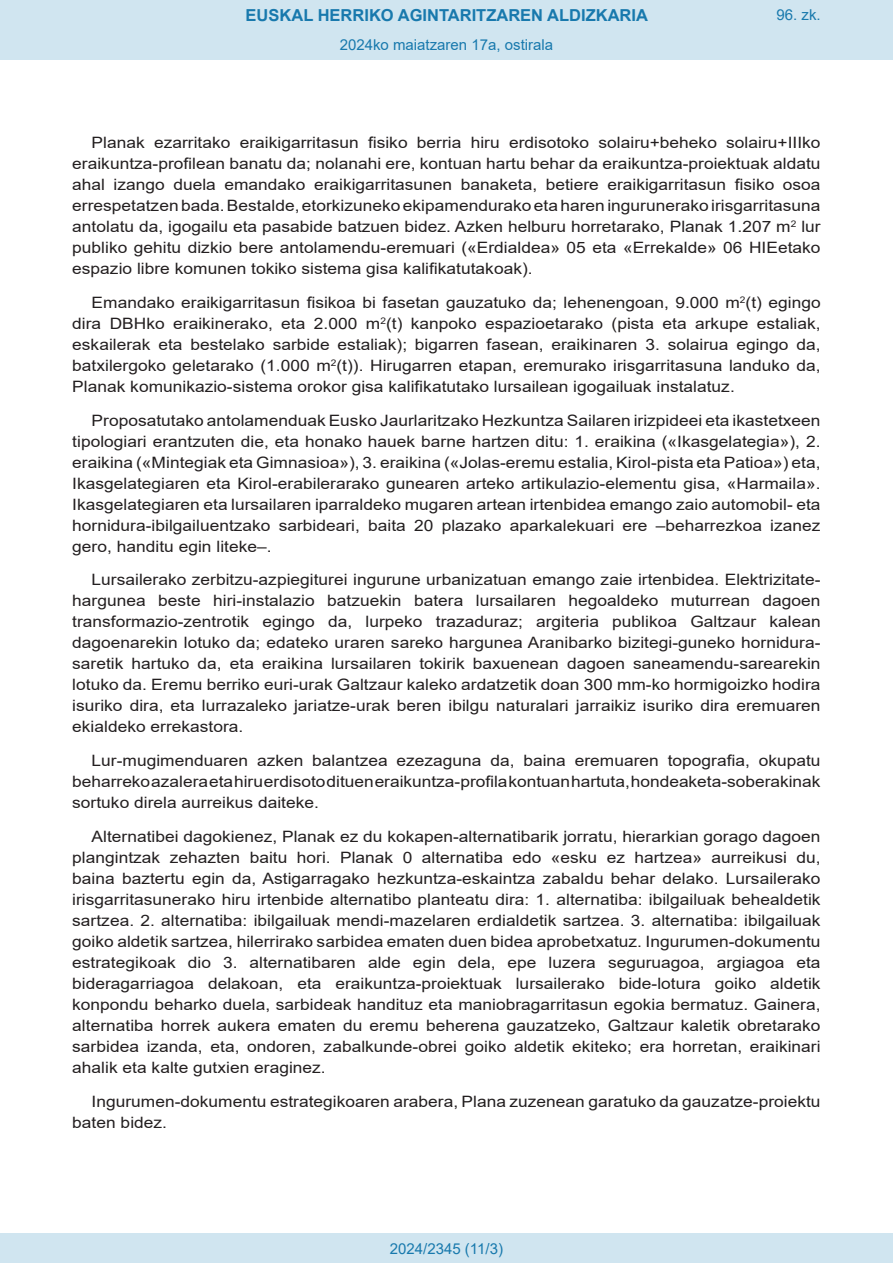
<style>
.page{position:relative;width:893px;height:1263px;background:#fff}
.page>*{position:absolute;margin:0;border:0;box-sizing:border-box;transform-origin:0 0}
.t1{font:700 16.5px "Arial";color:#1879ad}
.BOPVDetalle{font:15.6px/21px "Arial";color:#231f20;text-align:justify;scale:1.11 1}
.Paginacion_Centro{font:15px "Arial";color:#1879ad}
</style>
<div class="page">
<div style="left:0;top:0;width:893px;height:60px;background:#d0e5f0"></div>
<div style="left:0;top:1233px;width:893px;height:30px;background:#d0e5f0"></div>
<p class="t1" style="left:246px;top:3px;width:404px">EUSKAL HERRIKO AGINTARITZAREN ALDIZKARIA</p>
<p class="Paginacion_Centro" style="left:340px;top:35px;width:215px">2024ko maiatzaren 17a, ostirala</p>
<p class="Paginacion_Centro" style="left:776px;top:5px;width:46px">96. zk.</p>
<p class="BOPVDetalle" style="left:72px;top:132px;width:676px;text-indent:19px">Planak ezarritako eraikigarritasun fisiko berria hiru erdisotoko solairu+beheko solairu+IIIko eraikuntza-profilean banatu da; nolanahi ere, kontuan hartu behar da eraikuntza-proiektuak aldatu ahal izango duela emandako eraikigarritasunen banaketa, betiere eraikigarritasun fisiko osoa errespetatzen bada. Bestalde, etorkizuneko ekipamendurako eta haren ingurunerako irisgarritasuna antolatu da, igogailu eta pasabide batzuen bidez. Azken helburu horretarako, Planak 1.207 m<sup>2</sup> lur publiko gehitu dizkio bere antolamendu-eremuari («Erdialdea» 05 eta «Errekalde» 06 HIEetako espazio libre komunen tokiko sistema gisa kalifikatutakoak).</p>
<p class="BOPVDetalle" style="left:72px;top:292px;width:676px;text-indent:19px">Emandako eraikigarritasun fisikoa bi fasetan gauzatuko da; lehenengoan, 9.000 m<sup>2</sup>(t) egingo dira DBHko eraikinerako, eta 2.000 m<sup>2</sup>(t) kanpoko espazioetarako (pista eta arkupe estaliak, eskailerak eta bestelako sarbide estaliak); bigarren fasean, eraikinaren 3. solairua egingo da, batxilergoko geletarako (1.000 m<sup>2</sup>(t)). Hirugarren etapan, eremurako irisgarritasuna landuko da, Planak komunikazio-sistema orokor gisa kalifikatutako lursailean igogailuak instalatuz.</p>
<p class="BOPVDetalle" style="left:72px;top:410px;width:676px;text-indent:19px">Proposatutako antolamenduak Eusko Jaurlaritzako Hezkuntza Sailaren irizpideei eta ikastetxeen tipologiari erantzuten die, eta honako hauek barne hartzen ditu: 1. eraikina («Ikasgelategia»), 2. eraikina («Mintegiak eta Gimnasioa»), 3. eraikina («Jolas-eremu estalia, Kirol-pista eta Patioa») eta, Ikasgelategiaren eta Kirol-erabilerarako gunearen arteko artikulazio-elementu gisa, «Harmaila».<br>Ikasgelategiaren eta lursailaren iparraldeko mugaren artean irtenbidea emango zaio automobil- eta hornidura-ibilgailuentzako sarbideari, baita 20 plazako aparkalekuari ere –beharrezkoa izanez gero, handitu egin liteke–.</p>
<p class="BOPVDetalle" style="left:72px;top:569px;width:676px;text-indent:19px">Lursailerako zerbitzu-azpiegiturei ingurune urbanizatuan emango zaie irtenbidea. Elektrizitate&shy;hargunea beste hiri-instalazio batzuekin batera lursailaren hegoaldeko muturrean dagoen transformazio-zentrotik egingo da, lurpeko trazaduraz; argiteria publikoa Galtzaur kalean dagoenarekin lotuko da; edateko uraren sareko hargunea Aranibarko bizitegi-guneko hornidura&shy;saretik hartuko da, eta eraikina lursailaren tokirik baxuenean dagoen saneamendu-sarearekin lotuko da. Eremu berriko euri-urak Galtzaur kaleko ardatzetik doan 300 mm-ko hormigoizko hodira isuriko dira, eta lurrazaleko jariatze-urak beren ibilgu naturalari jarraikiz isuriko dira eremuaren ekialdeko errekastora.</p>
<p class="BOPVDetalle" style="left:72px;top:750px;width:676px;text-indent:19px">Lur-mugimenduaren azken balantzea ezezaguna da, baina eremuaren topografia, okupatu beharreko azalera eta hiru erdisoto dituen eraikuntza-profila kontuan hartuta, hondeaketa-soberakinak sortuko direla aurreikus daiteke.</p>
<p class="BOPVDetalle" style="left:72px;top:826px;width:676px;text-indent:19px">Alternatibei dagokienez, Planak ez du kokapen-alternatibarik jorratu, hierarkian gorago dagoen plangintzak zehazten baitu hori. Planak 0 alternatiba edo «esku ez hartzea» aurreikusi du, baina baztertu egin da, Astigarragako hezkuntza-eskaintza zabaldu behar delako. Lursailerako irisgarritasunerako hiru irtenbide alternatibo planteatu dira: 1. alternatiba: ibilgailuak behealdetik sartzea. 2. alternatiba: ibilgailuak mendi-mazelaren erdialdetik sartzea. 3. alternatiba: ibilgailuak goiko aldetik sartzea, hilerrirako sarbidea ematen duen bidea aprobetxatuz. Ingurumen-dokumentu estrategikoak dio 3. alternatibaren alde egin dela, epe luzera seguruagoa, argiagoa eta bideragarriagoa delakoan, eta eraikuntza-proiektuak lursailerako bide-lotura goiko aldetik konpondu beharko duela, sarbideak handituz eta maniobragarritasun egokia bermatuz. Gainera, alternatiba horrek aukera ematen du eremu beherena gauzatzeko, Galtzaur kaletik obretarako sarbidea izanda, eta, ondoren, zabalkunde-obrei goiko aldetik ekiteko; era horretan, eraikinari ahalik eta kalte gutxien eraginez.</p>
<p class="BOPVDetalle" style="left:72px;top:1091px;width:676px;text-indent:19px">Ingurumen-dokumentu estrategikoaren arabera, Plana zuzenean garatuko da gauzatze-proiektu baten bidez.</p>
<p class="Paginacion_Centro" style="left:390px;top:1238px;width:115px">2024/2345 (11/3)</p>
</div>
